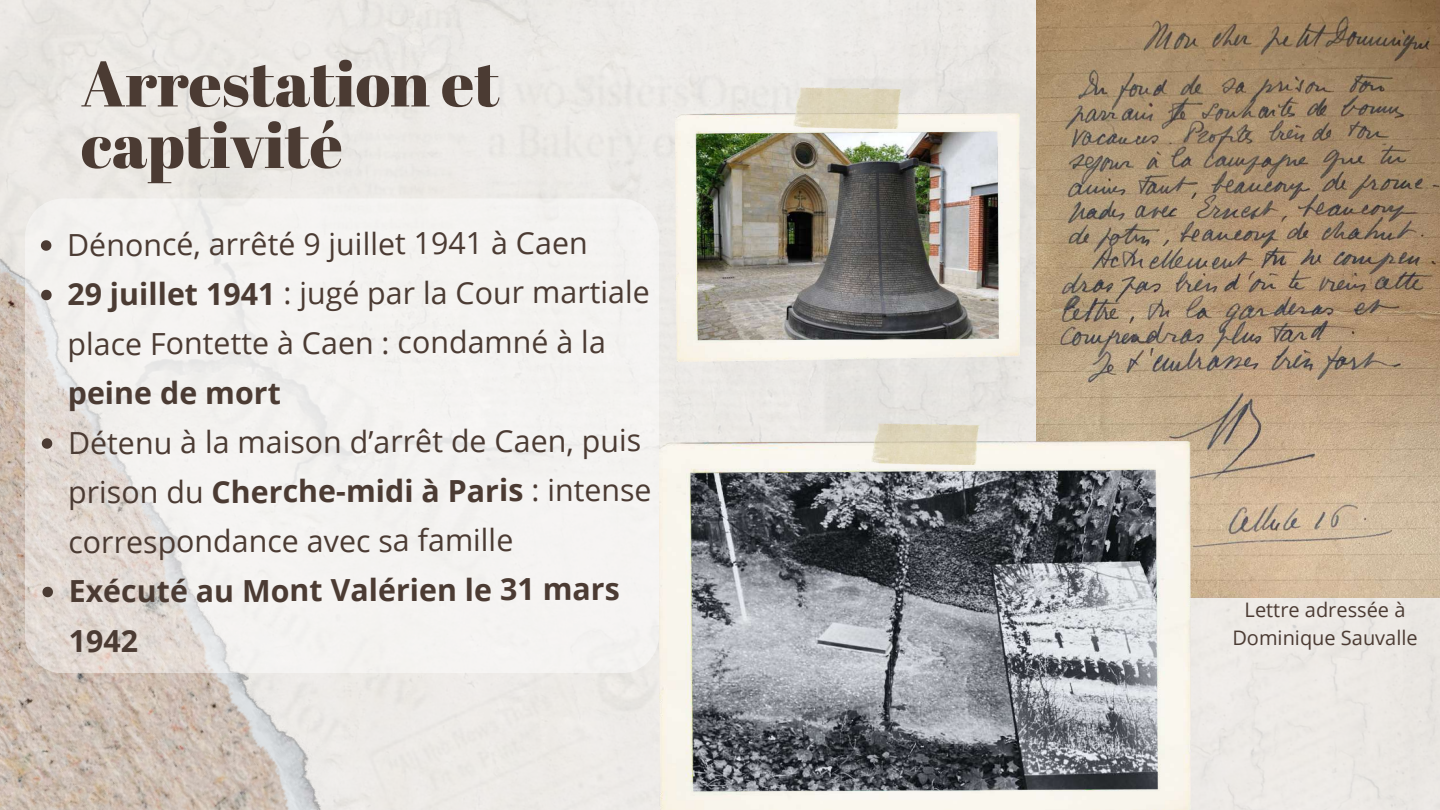
<style>
.page{position:relative;width:1440px;height:810px;background:#fff}
.page>*{position:absolute;margin:0;border:0;box-sizing:border-box;transform-origin:0 0}
.t1{font:64px/61.5px "Abril Fatface";color:#4b3b33}
.t2{font:30.4px/49.5px "Open Sans";letter-spacing:-.005em;color:#4b3b33}
.t3{font:700 30.4px/50.7px "Open Sans";letter-spacing:-.005em;color:#4b3b33}
.t4{font:20px/27.8px "Open Sans";color:#4b3b33;text-align:center}
.s1{font-weight:700}
</style>
<div class="page">
<img style="left:0;top:182px;width:458px;height:628px">
<img style="left:1036px;top:0;width:404px;height:598px">
<img style="left:659px;top:441px;width:531px;height:369px">
<img style="left:871px;top:418px;width:108px;height:47px">
<svg style="left:25px;top:198px;width:634px;height:475px;fill:#f4f3f0"></svg>
<svg style="left:41px;top:240px;width:10px;height:11px"></svg>
<svg style="left:41px;top:290px;width:11px;height:10px"></svg>
<svg style="left:42px;top:438px;width:10px;height:11px"></svg>
<svg style="left:42px;top:587px;width:11px;height:10px"></svg>
<img style="left:675px;top:113px;width:345px;height:249px">
<img style="left:794px;top:81px;width:108px;height:47px">
<h1 class="t1" style="left:81px;top:51px;width:420px">Arrestation et captivité</h1>
<p class="t2" style="left:67px;top:218px;width:584px">Dénoncé, arrêté 9 juillet 1941 à Caen<br><span class="s1">29 juillet 1941</span> : jugé par la Cour martiale place Fontette à Caen : condamné à la</p>
<p class="t3" style="left:68px;top:367px;width:215px">peine de mort</p>
<p class="t2" style="left:68px;top:416px;width:585px">Détenu à la maison d’arrêt de Caen, puis prison du <span class="s1">Cherche-midi à Paris</span> : intense correspondance avec sa famille</p>
<p class="t3" style="left:69px;top:564px;width:553px">Exécuté au Mont Valérien le 31 mars<br>1942</p>
<p class="t4" style="left:1232px;top:595px;width:187px">Lettre adressée à<br>Dominique Sauvalle</p>
</div>
